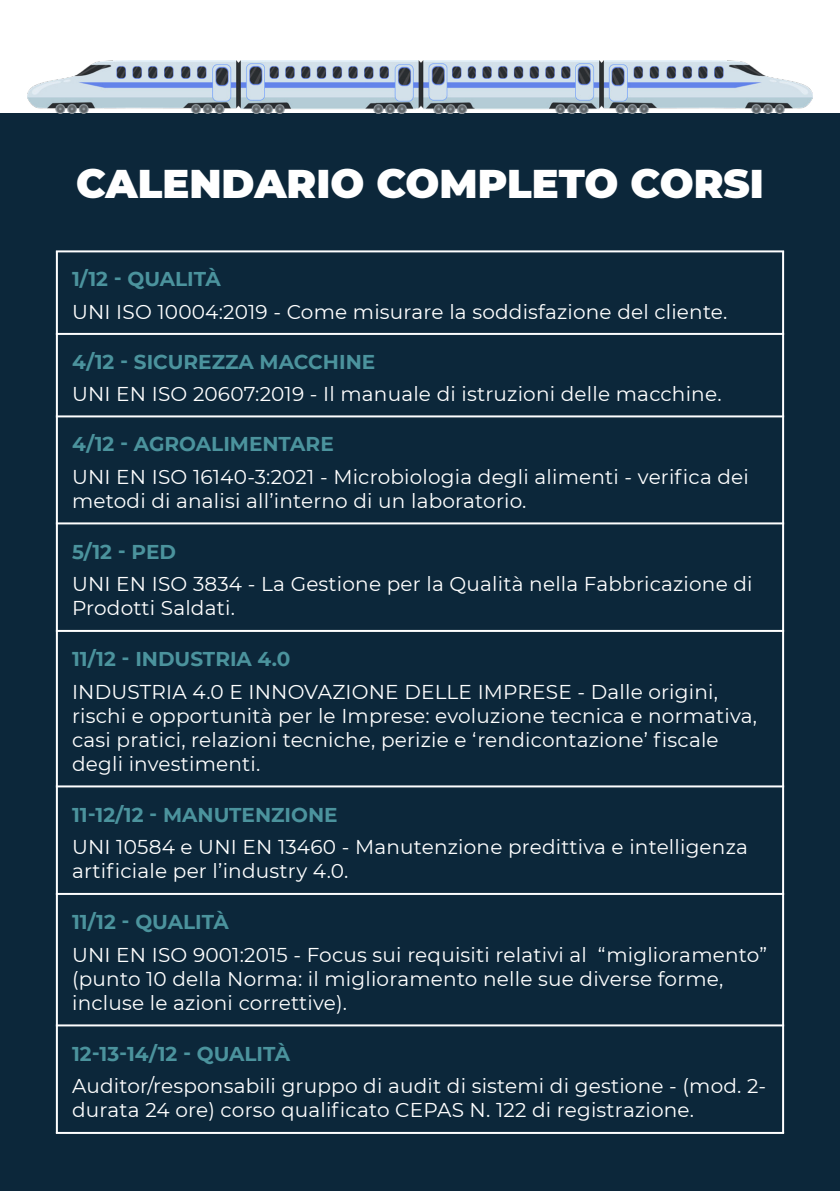
<style>
.page{position:relative;width:840px;height:1191px;background:#fff}
.page>*{position:absolute;margin:0;border:0;box-sizing:border-box;transform-origin:0 0}
.t1{font:900 40px "Montserrat";color:#fff}
.t2{font:20px/24px "Montserrat";letter-spacing:.01em;color:#fff}
.t3{font:700 20px "Montserrat";color:#4b939d}
</style>
<div class="page">
<div style="left:0;top:113px;width:839px;height:1078px;background:#0c273a"></div>
<hr style="left:56px;top:250px;width:727px;height:2px;background:#fff">
<hr style="left:56px;top:333px;width:727px;height:2px;background:#fff">
<hr style="left:56px;top:415px;width:727px;height:2px;background:#fff">
<hr style="left:56px;top:522px;width:727px;height:2px;background:#fff">
<hr style="left:56px;top:630px;width:727px;height:2px;background:#fff">
<hr style="left:56px;top:785px;width:727px;height:2px;background:#fff">
<hr style="left:56px;top:893px;width:727px;height:2px;background:#fff">
<hr style="left:56px;top:1024px;width:727px;height:2px;background:#fff">
<hr style="left:56px;top:1132px;width:727px;height:2px;background:#fff">
<hr style="left:56px;top:251px;width:2px;height:882px;background:#fff">
<hr style="left:781px;top:251px;width:2px;height:882px;background:#fff">
<img style="left:27px;top:60px;width:785px;height:53px">
<h1 class="t1" style="left:76px;top:153px;width:688px">CALENDARIO COMPLETO CORSI</h1>
<p class="t3" style="left:72px;top:264px;width:150px">1/12 - QUALITÀ</p>
<p class="t2" style="left:72px;top:299px;width:656px">UNI ISO 10004:2019 - Come misurare la soddisfazione del cliente.</p>
<p class="t3" style="left:72px;top:347px;width:304px">4/12 - SICUREZZA MACCHINE</p>
<p class="t2" style="left:72px;top:381px;width:650px">UNI EN ISO 20607:2019 - Il manuale di istruzioni delle macchine.</p>
<p class="t3" style="left:72px;top:429px;width:263px">4/12 - AGROALIMENTARE</p>
<p class="t2" style="left:72px;top:464px;width:678px">UNI EN ISO 16140-3:2021 - Microbiologia degli alimenti - verifica dei metodi di analisi all’interno di un laboratorio.</p>
<p class="t3" style="left:72px;top:537px;width:105px">5/12 - PED</p>
<p class="t2" style="left:72px;top:571px;width:681px">UNI EN ISO 3834 - La Gestione per la Qualità nella Fabbricazione di<br>Prodotti Saldati.</p>
<p class="t3" style="left:72px;top:644px;width:220px">11/12 - INDUSTRIA 4.0</p>
<p class="t2" style="left:72px;top:679px;width:686px">INDUSTRIA 4.0 E INNOVAZIONE DELLE IMPRESE - Dalle origini, rischi e opportunità per le Imprese: evoluzione tecnica e normativa, casi pratici, relazioni tecniche, perizie e ‘rendicontazione’ fiscale degli investimenti.</p>
<p class="t3" style="left:72px;top:800px;width:267px">11-12/12 - MANUTENZIONE</p>
<p class="t2" style="left:72px;top:834px;width:677px">UNI 10584 e UNI EN 13460 - Manutenzione predittiva e intelligenza artificiale per l’industry 4.0.</p>
<p class="t3" style="left:72px;top:907px;width:158px">11/12 - QUALITÀ</p>
<p class="t2" style="left:72px;top:942px;width:696px">UNI EN ISO 9001:2015 - Focus sui requisiti relativi al “miglioramento” (punto 10 della Norma: il miglioramento nelle sue diverse forme, incluse le azioni correttive).</p>
<p class="t3" style="left:72px;top:1039px;width:219px">12-13-14/12 - QUALITÀ</p>
<p class="t2" style="left:72px;top:1073px;width:695px">Auditor/responsabili gruppo di audit di sistemi di gestione - (mod. 2- durata 24 ore) corso qualificato CEPAS N. 122 di registrazione.</p>
</div>
